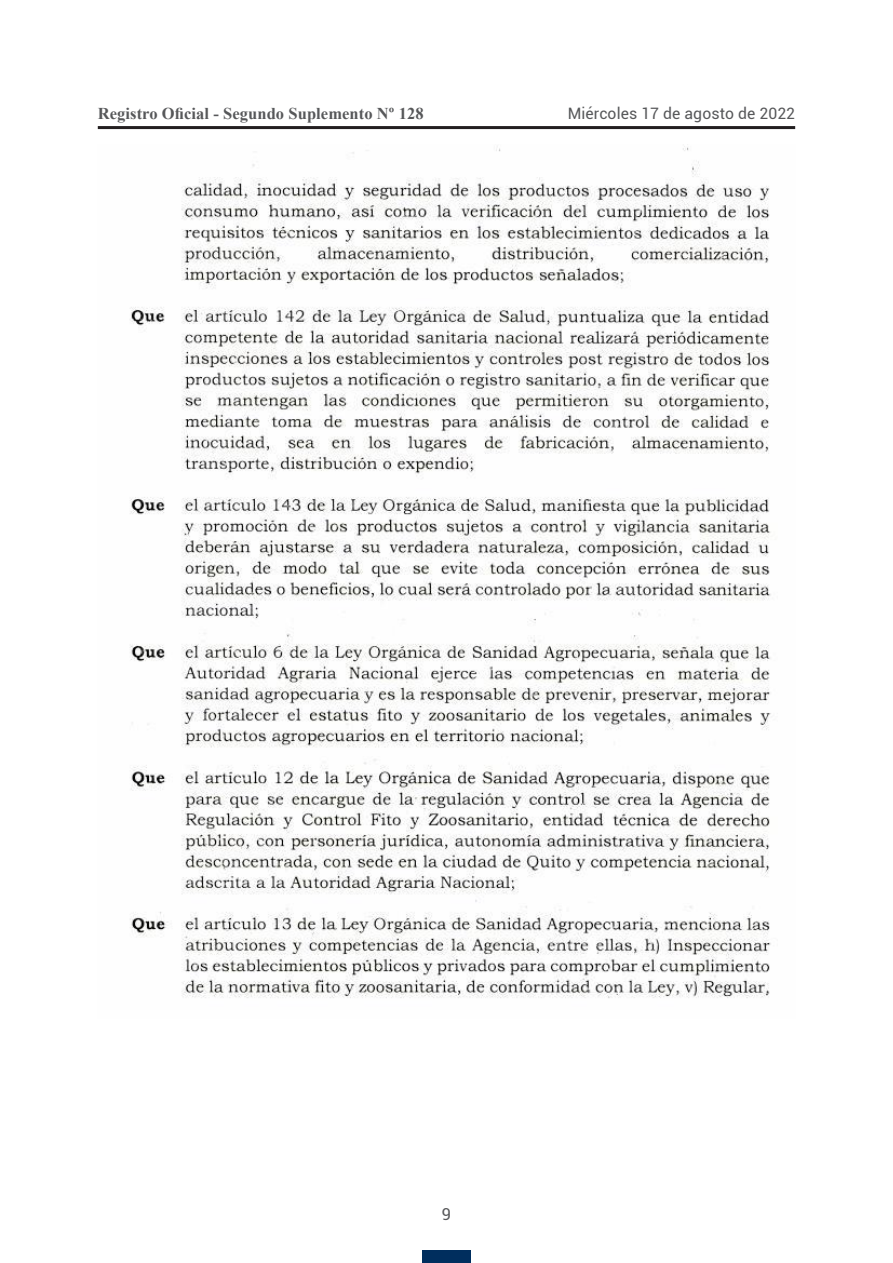
<style>
.page{position:relative;width:893px;height:1263px;background:#fff}
.page>*{position:absolute;margin:0;border:0;box-sizing:border-box;transform-origin:0 0}
.t1{font:700 16.5px "Times New Roman";letter-spacing:.005em;color:#57585a}
.t2{font:16.5px "Roboto";color:#57585a}
.t3{font:15.75px "Roboto";letter-spacing:.005em;color:#57585a}
</style>
<div class="page">
<hr style="left:98px;top:126px;width:697px;height:3px;background:#231f20">
<div style="left:422px;top:1250px;width:49px;height:13px;background:#002e5e"></div>
<img style="left:130px;top:146px;width:641px;height:852px">
<p class="t1" style="left:98px;top:102px;width:327px">Registro Oficial - Segundo Suplemento Nº 128</p>
<p class="t3" style="left:568px;top:102px;width:229px">Miércoles 17 de agosto de 2022</p>
<p class="t2" style="left:442px;top:1203px;width:11px">9</p>
</div>
